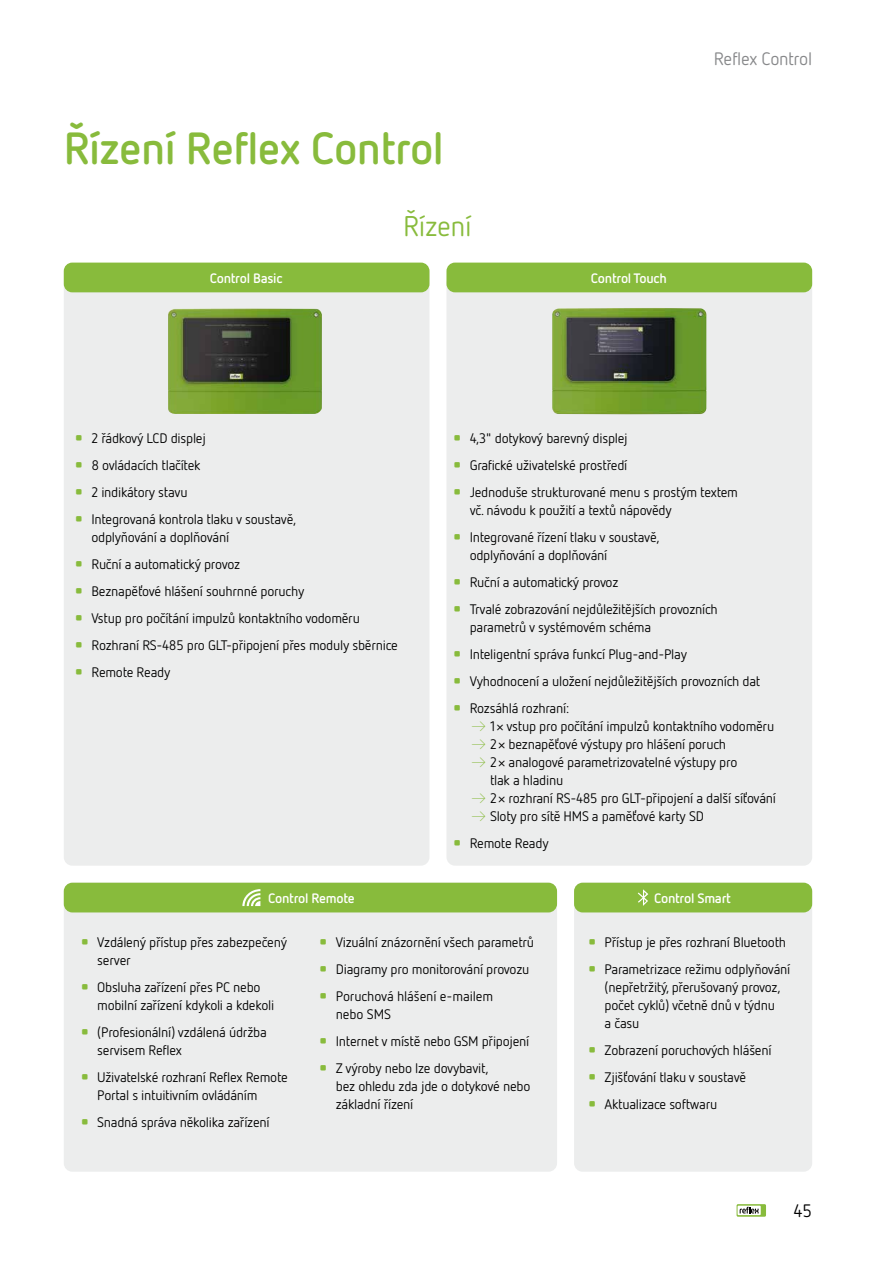
<style>
.page{position:relative;width:893px;height:1263px;background:#fff}
.page>*{position:absolute;margin:0;border:0;box-sizing:border-box;transform-origin:0 0}
.t1{font:700 45px "Netto Pro";letter-spacing:-.015em;color:#88bb3c}
.t2{font:28.5px "Netto Pro";letter-spacing:-.015em;color:#88bb3c}
.t3{font:18px "Netto Pro";letter-spacing:-.02em;color:#87888a}
.t4{font:18px "Netto Pro";color:#000}
.t5{font:13.8px/18px "Netto Pro";letter-spacing:-.02em;color:#000}
.t6{font:700 13.65px "Netto Pro";letter-spacing:-.02em;color:#fff}
.t7{font:700 3.75px "Netto Icons OT";color:#88bb3c}
.s1{font-weight:300;font-size:13.5px;color:#88bb3c}
</style>
<div class="page">
<div style="left:64px;top:263px;width:365px;height:603px;background:#eceded;border-radius:9px"></div>
<div style="left:446px;top:275px;width:366px;height:591px;background:#eceded;border-radius:9px"></div>
<div style="left:64px;top:882px;width:493px;height:290px;background:#eceded;border-radius:9px"></div>
<div style="left:574px;top:882px;width:238px;height:290px;background:#eceded;border-radius:9px"></div>
<img style="left:168px;top:308px;width:154px;height:106px">
<img style="left:552px;top:308px;width:155px;height:106px">
<div style="left:64px;top:263px;width:365px;height:29px;background:#88bb3c;border-radius:8px"></div>
<div style="left:446px;top:263px;width:366px;height:29px;background:#88bb3c;border-radius:8px"></div>
<div style="left:64px;top:883px;width:493px;height:29px;background:#88bb3c;border-radius:9px"></div>
<svg style="left:242px;top:889px;width:18px;height:17px"></svg>
<div style="left:574px;top:883px;width:238px;height:29px;background:#88bb3c;border-radius:9px"></div>
<svg style="left:638px;top:889px;width:10px;height:17px"></svg>
<svg style="left:737px;top:1204px;width:29px;height:13px"></svg>
<svg style="left:737px;top:1206px;width:24px;height:9px"></svg>
<svg style="left:740px;top:1207px;width:19px;height:6px"></svg>
<h1 class="t1" style="left:64px;top:118px;width:382px">Řízení Reflex Control</h1>
<h2 class="t2" style="left:403px;top:207px;width:70px">Řízení</h2>
<p class="t6" style="left:210px;top:269px;width:74px">Control Basic</p>
<p class="t6" style="left:591px;top:269px;width:77px">Control Touch</p>
<h3 class="t3" style="left:714px;top:47px;width:100px">Reflex Control</h3>
<p class="t7" style="left:77px;top:435px;width:6px">Z</p>
<p class="t5" style="left:91px;top:428px;width:116px">2 řádkový LCD displej</p>
<p class="t7" style="left:77px;top:462px;width:6px">Z</p>
<p class="t5" style="left:91px;top:455px;width:111px">8 ovládacích tlačítek</p>
<p class="t7" style="left:77px;top:489px;width:6px">Z</p>
<p class="t5" style="left:91px;top:482px;width:98px">2 indikátory stavu</p>
<p class="t7" style="left:77px;top:516px;width:6px">Z</p>
<p class="t5" style="left:91px;top:509px;width:206px">Integrovaná kontrola tlaku v soustavě, odplyňování a doplňování</p>
<p class="t7" style="left:77px;top:561px;width:6px">Z</p>
<p class="t5" style="left:91px;top:554px;width:150px">Ruční a automatický provoz</p>
<p class="t7" style="left:77px;top:588px;width:6px">Z</p>
<p class="t5" style="left:91px;top:581px;width:214px">Beznapěťové hlášení souhrnné poruchy</p>
<p class="t7" style="left:77px;top:615px;width:6px">Z</p>
<p class="t5" style="left:91px;top:608px;width:270px">Vstup pro počítání impulzů kontaktního vodoměru</p>
<p class="t7" style="left:77px;top:642px;width:6px">Z</p>
<p class="t5" style="left:91px;top:635px;width:308px">Rozhraní RS-485 pro GLT-připojení přes moduly sběrnice</p>
<p class="t7" style="left:77px;top:669px;width:6px">Z</p>
<p class="t5" style="left:91px;top:662px;width:81px">Remote Ready</p>
<p class="t6" style="left:268px;top:889px;width:88px">Control Remote</p>
<p class="t7" style="left:455px;top:435px;width:6px">Z</p>
<p class="t5" style="left:470px;top:428px;width:160px">4,3" dotykový barevný displej</p>
<p class="t7" style="left:455px;top:462px;width:6px">Z</p>
<p class="t5" style="left:470px;top:455px;width:159px">Grafické uživatelské prostředí</p>
<p class="t7" style="left:455px;top:489px;width:6px">Z</p>
<p class="t5" style="left:470px;top:482px;width:270px">Jednoduše strukturované menu s prostým textem vč. návodu k použití a textů nápovědy</p>
<p class="t7" style="left:455px;top:534px;width:6px">Z</p>
<p class="t5" style="left:470px;top:527px;width:191px">Integrované řízení tlaku v soustavě, odplyňování a doplňování</p>
<p class="t7" style="left:455px;top:579px;width:6px">Z</p>
<p class="t5" style="left:470px;top:572px;width:150px">Ruční a automatický provoz</p>
<p class="t7" style="left:455px;top:606px;width:6px">Z</p>
<p class="t5" style="left:470px;top:599px;width:250px">Trvalé zobrazování nejdůležitějších provozních parametrů v systémovém schéma</p>
<p class="t7" style="left:455px;top:651px;width:6px">Z</p>
<p class="t5" style="left:470px;top:644px;width:219px">Inteligentní správa funkcí Plug-and-Play</p>
<p class="t7" style="left:455px;top:678px;width:6px">Z</p>
<p class="t5" style="left:470px;top:671px;width:292px">Vyhodnocení a uložení nejdůležitějších provozních dat</p>
<p class="t7" style="left:455px;top:705px;width:6px">Z</p>
<p class="t5" style="left:470px;top:698px;width:101px">Rozsáhlá rozhraní:</p>
<p class="t5" style="left:470px;top:716px;width:306px"><span class="s1">→</span> 1× vstup pro počítání impulzů kontaktního vodoměru</p>
<p class="t5" style="left:470px;top:734px;width:258px"><span class="s1">→</span> 2× beznapěťové výstupy pro hlášení poruch</p>
<p class="t5" style="left:490px;top:752px;width:249px;text-indent:-20px"><span class="s1">→</span> 2× analogové parametrizovatelné výstupy pro tlak a hladinu</p>
<p class="t5" style="left:470px;top:788px;width:308px"><span class="s1">→</span> 2× rozhraní RS-485 pro GLT-připojení a další síťování</p>
<p class="t5" style="left:470px;top:806px;width:236px"><span class="s1">→</span> Sloty pro sítě HMS a paměťové karty SD</p>
<p class="t7" style="left:455px;top:840px;width:6px">Z</p>
<p class="t5" style="left:470px;top:833px;width:81px">Remote Ready</p>
<p class="t6" style="left:654px;top:889px;width:78px">Control Smart</p>
<p class="t7" style="left:82px;top:939px;width:6px">Z</p>
<p class="t5" style="left:97px;top:932px;width:191px">Vzdálený přístup přes zabezpečený server</p>
<p class="t7" style="left:82px;top:984px;width:6px">Z</p>
<p class="t5" style="left:97px;top:977px;width:178px">Obsluha zařízení přes PC nebo mobilní zařízení kdykoli a kdekoli</p>
<p class="t7" style="left:82px;top:1029px;width:6px">Z</p>
<p class="t5" style="left:97px;top:1022px;width:171px">(Profesionální) vzdálená údržba servisem Reflex</p>
<p class="t7" style="left:82px;top:1074px;width:6px">Z</p>
<p class="t5" style="left:97px;top:1067px;width:192px">Uživatelské rozhraní Reflex Remote<br>Portal s intuitivním ovládáním</p>
<p class="t7" style="left:82px;top:1119px;width:6px">Z</p>
<p class="t5" style="left:97px;top:1112px;width:174px">Snadná správa několika zařízení</p>
<p class="t7" style="left:321px;top:939px;width:6px">Z</p>
<p class="t5" style="left:336px;top:932px;width:200px">Vizuální znázornění všech parametrů</p>
<p class="t7" style="left:321px;top:966px;width:6px">Z</p>
<p class="t5" style="left:336px;top:959px;width:195px">Diagramy pro monitorování provozu</p>
<p class="t7" style="left:321px;top:993px;width:6px">Z</p>
<p class="t5" style="left:336px;top:986px;width:159px">Poruchová hlášení e-mailem nebo SMS</p>
<p class="t7" style="left:321px;top:1038px;width:6px">Z</p>
<p class="t5" style="left:336px;top:1031px;width:195px">Internet v místě nebo GSM připojení</p>
<p class="t7" style="left:321px;top:1065px;width:6px">Z</p>
<p class="t5" style="left:336px;top:1058px;width:196px">Z výroby nebo lze dovybavit,<br>bez ohledu zda jde o dotykové nebo základní řízení</p>
<p class="t7" style="left:590px;top:939px;width:6px">Z</p>
<p class="t5" style="left:605px;top:932px;width:183px">Přístup je přes rozhraní Bluetooth</p>
<p class="t7" style="left:590px;top:966px;width:6px">Z</p>
<p class="t5" style="left:605px;top:959px;width:187px">Parametrizace režimu odplyňování (nepřetržitý, přerušovaný provoz, počet cyklů) včetně dnů v týdnu<br>a času</p>
<p class="t7" style="left:590px;top:1047px;width:6px">Z</p>
<p class="t5" style="left:605px;top:1040px;width:168px">Zobrazení poruchových hlášení</p>
<p class="t7" style="left:590px;top:1074px;width:6px">Z</p>
<p class="t5" style="left:605px;top:1067px;width:143px">Zjišťování tlaku v soustavě</p>
<p class="t7" style="left:590px;top:1101px;width:6px">Z</p>
<p class="t5" style="left:605px;top:1094px;width:114px">Aktualizace softwaru</p>
<h3 class="t4" style="left:793px;top:1199px;width:20px">45</h3>
</div>
